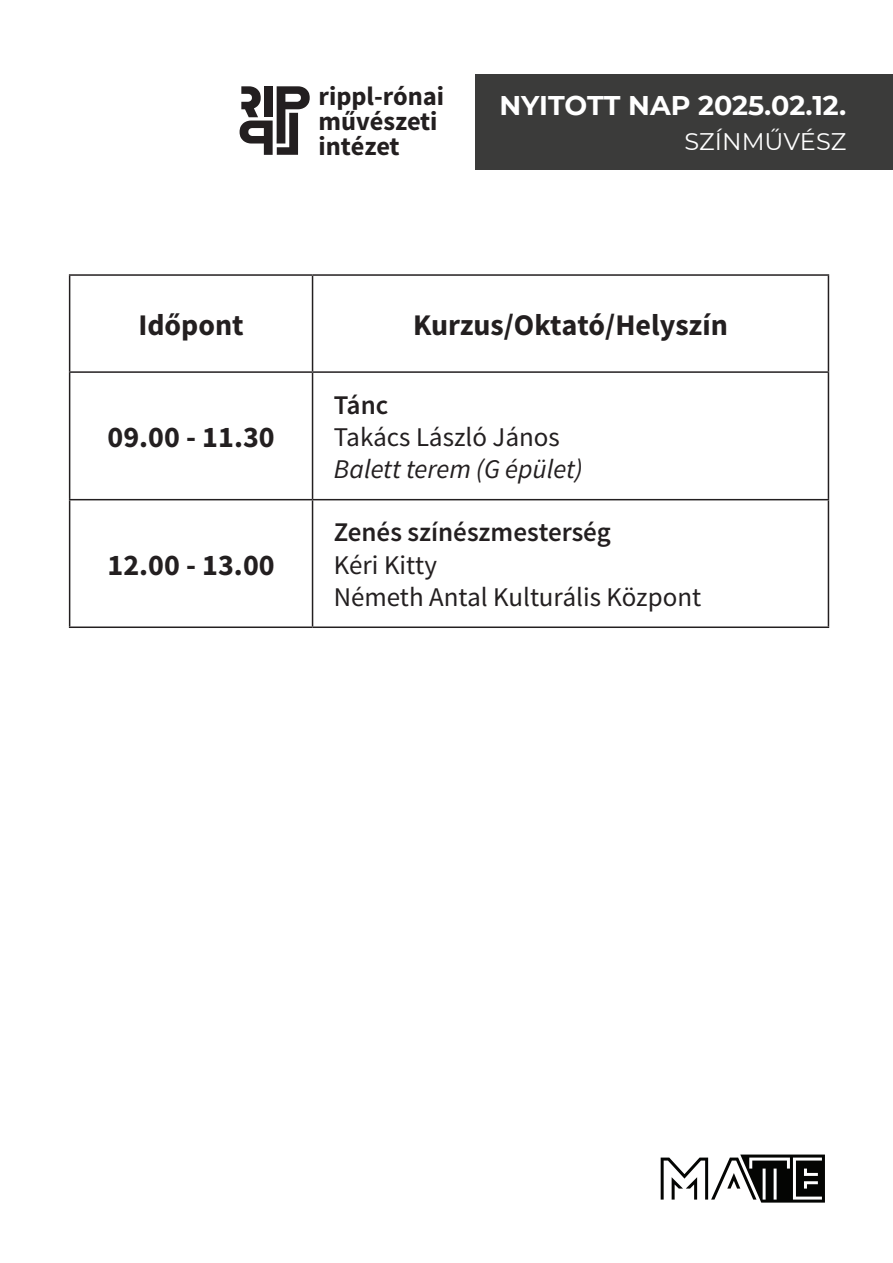
<style>
.page{position:relative;width:893px;height:1263px;background:#fff}
.page>*{position:absolute;margin:0;border:0;box-sizing:border-box;transform-origin:0 0}
.t1{font:700 30px "Source Sans Pro";color:#231f20}
.t2{font:700 30px "Source Sans Pro";color:#231f20}
.t3{font:27px/32.4px "Source Sans Pro";color:#231f20}
.t4{font:600 27px "Source Sans Pro";color:#231f20}
.t5{font:700 27px "Montserrat";color:#fff}
.t6{font:italic 27px "Source Sans Pro";color:#231f20}
.t7{font:700 26.4px/25px "Source Sans Pro";color:#231f20}
.t8{font:24px "Montserrat";color:#fff}
</style>
<div class="page">
<svg style="left:661px;top:1154px;width:164px;height:48px"></svg>
<div style="left:475px;top:74px;width:418px;height:96px;background:#3b3b3a"></div>
<hr style="left:69px;top:274px;width:244px;height:2px;background:#231f20">
<hr style="left:69px;top:276px;width:1px;height:95px;background:#231f20">
<hr style="left:313px;top:274px;width:516px;height:2px;background:#231f20">
<hr style="left:312px;top:276px;width:1px;height:95px;background:#231f20">
<hr style="left:828px;top:276px;width:1px;height:95px;background:#231f20">
<hr style="left:69px;top:371px;width:244px;height:2px;background:#231f20">
<hr style="left:69px;top:373px;width:1px;height:126px;background:#231f20">
<hr style="left:313px;top:371px;width:516px;height:2px;background:#231f20">
<hr style="left:312px;top:373px;width:1px;height:126px;background:#231f20">
<hr style="left:828px;top:373px;width:1px;height:126px;background:#231f20">
<hr style="left:69px;top:499px;width:244px;height:1px;background:#231f20">
<hr style="left:69px;top:500px;width:1px;height:126px;background:#231f20">
<hr style="left:313px;top:499px;width:516px;height:1px;background:#231f20">
<hr style="left:312px;top:500px;width:1px;height:126px;background:#231f20">
<hr style="left:828px;top:500px;width:1px;height:126px;background:#231f20">
<hr style="left:69px;top:626px;width:244px;height:2px;background:#231f20">
<hr style="left:313px;top:626px;width:516px;height:2px;background:#231f20">
<svg style="left:240px;top:86px;width:70px;height:69px"></svg>
<p class="t7" style="left:319px;top:85px;width:127px">rippl-rónai művészeti intézet</p>
<p class="t5" style="left:499px;top:86px;width:349px">NYITOTT NAP 2025.02.12.</p>
<p class="t8" style="left:684px;top:125px;width:163px">SZÍNMŰVÉSZ</p>
<p class="t1" style="left:138px;top:306px;width:107px">Időpont</p>
<p class="t1" style="left:413px;top:306px;width:316px">Kurzus/Oktató/Helyszín</p>
<p class="t2" style="left:108px;top:418px;width:169px">09.00 - 11.30</p>
<p class="t2" style="left:107px;top:545px;width:169px">12.00 - 13.00</p>
<p class="t4" style="left:334px;top:388px;width:56px">Tánc</p>
<p class="t3" style="left:334px;top:421px;width:228px">Takács László János</p>
<p class="t6" style="left:334px;top:453px;width:250px">Balett terem (G épület)</p>
<p class="t4" style="left:334px;top:515px;width:278px">Zenés színészmesterség</p>
<p class="t3" style="left:334px;top:549px;width:369px">Kéri Kitty<br>Németh Antal Kulturális Központ</p>
</div>
